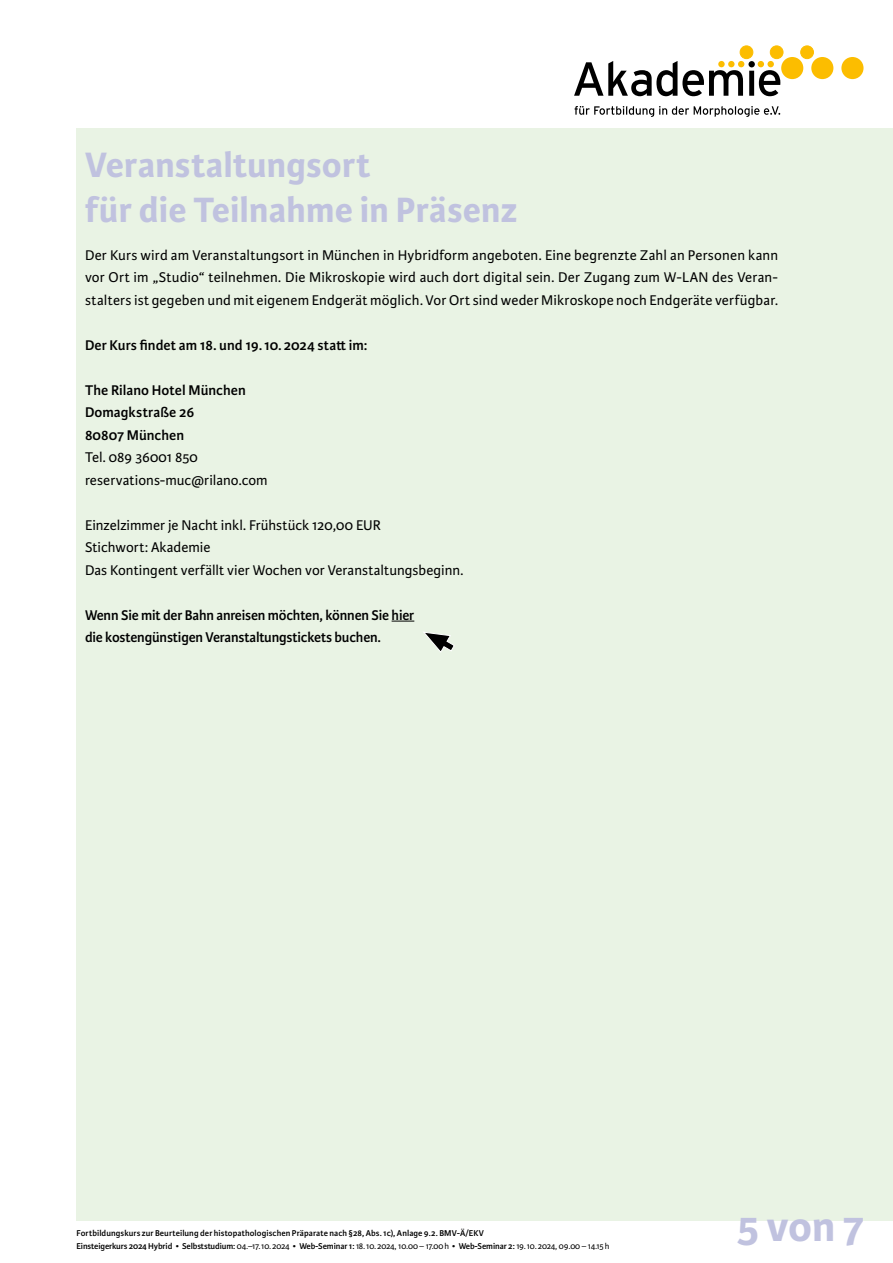
<style>
.page{position:relative;width:893px;height:1263px;background:#fff}
.page>*{position:absolute;margin:0;border:0;box-sizing:border-box;transform-origin:0 0}
.t1{font:700 45px "Karmina Sans";color:#c0c2df}
.t2{font:700 37.5px "Karmina Sans";letter-spacing:.005em;color:#c0c2df}
.t3{font:15px/22.5px "Karmina Sans";letter-spacing:.005em;color:#000;text-align:justify}
.t4{font:600 15px "Karmina Sans";letter-spacing:-.01em;color:#000}
.t5{font:600 9px "Karmina Sans";letter-spacing:.005em;color:#000}
.s1{font-weight:400}
</style>
<div class="page">
<div style="left:77px;top:128px;width:816px;height:1092px;background:#e9f3e4"></div>
<svg style="left:575px;top:106px;width:205px;height:11px"></svg>
<svg style="left:574px;top:61px;width:206px;height:35px"></svg>
<div style="left:767px;top:61px;width:7px;height:6px;background:#fcbd00;border-radius:50%"></div>
<div style="left:740px;top:46px;width:13px;height:13px;background:#fcbd00;border-radius:50%"></div>
<div style="left:740px;top:46px;width:13px;height:13px;border:1px solid #fcbd00;border-radius:50%"></div>
<div style="left:770px;top:46px;width:13px;height:13px;background:#fcbd00;border-radius:50%"></div>
<div style="left:770px;top:46px;width:13px;height:13px;border:1px solid #fcbd00;border-radius:50%"></div>
<div style="left:801px;top:46px;width:12px;height:13px;background:#fcbd00;border-radius:50%"></div>
<div style="left:801px;top:46px;width:12px;height:13px;border:1px solid #fcbd00;border-radius:50%"></div>
<div style="left:781px;top:57px;width:22px;height:22px;background:#fcbd00;border-radius:50%"></div>
<div style="left:811px;top:57px;width:22px;height:22px;background:#fcbd00;border-radius:50%"></div>
<div style="left:841px;top:57px;width:22px;height:22px;background:#fcbd00;border-radius:50%"></div>
<div style="left:718px;top:61px;width:7px;height:6px;background:#fcbd00;border-radius:50%"></div>
<svg style="left:392px;top:621px;width:22px;height:1px"></svg>
<svg style="left:423px;top:632px;width:32px;height:21px"></svg>
<p class="t2" style="left:85px;top:143px;width:287px">Veranstaltungsort</p>
<p class="t2" style="left:85px;top:188px;width:434px">für die Teilnahme in Präsenz</p>
<p class="t3" style="left:85px;top:244px;width:695px">Der Kurs wird am Veranstaltungsort in München in Hybridform angeboten. Eine begrenzte Zahl an Personen kann vor Ort im „Studio“ teilnehmen. Die Mikroskopie wird auch dort digital sein. Der Zugang zum W-LAN des Veran&shy;stalters ist gegeben und mit eigenem Endgerät möglich. Vor Ort sind weder Mikroskope noch Endgeräte verfügbar.</p>
<p class="t4" style="left:85px;top:336px;width:284px">Der Kurs findet am 18. und 19.10.2024 statt im:</p>
<p class="t4" style="left:85px;top:381px;width:162px">The Rilano Hotel München</p>
<p class="t4" style="left:85px;top:404px;width:111px">Domagkstraße 26</p>
<p class="t4" style="left:85px;top:426px;width:101px">80807 München</p>
<p class="t3" style="left:85px;top:446px;width:114px">Tel. 089 36001 850</p>
<p class="t3" style="left:85px;top:469px;width:184px">reservations-muc@rilano.com</p>
<p class="t3" style="left:85px;top:514px;width:297px">Einzelzimmer je Nacht inkl. Frühstück 120,00 EUR</p>
<p class="t3" style="left:85px;top:536px;width:127px">Stichwort: Akademie</p>
<p class="t3" style="left:85px;top:559px;width:380px">Das Kontingent verfällt vier Wochen vor Veranstaltungsbeginn.</p>
<p class="t4" style="left:85px;top:606px;width:331px">Wenn Sie mit der Bahn anreisen möchten, können Sie hier</p>
<p class="t4" style="left:85px;top:629px;width:297px">die kostengünstigen Veranstaltungstickets buchen.</p>
<p class="t5" style="left:77px;top:1228px;width:409px">Fortbildungskurs zur Beurteilung der histopathologischen Präparate nach §28, Abs. 1c), Anlage 9.2. BMV-Ä/EKV</p>
<p class="t5" style="left:77px;top:1241px;width:534px">Einsteigerkurs 2024 Hybrid <span class="s1">•</span> Selbststudium: <span class="s1">04.–17.10.2024 •</span> Web-Seminar 1: <span class="s1">18.10.2024, 10.00 – 17.00h •</span> Web-Seminar 2: <span class="s1">19.10.2024, 09.00 – 14.15h</span></p>
<p class="t1" style="left:737px;top:1201px;width:128px">5 von 7</p>
</div>
